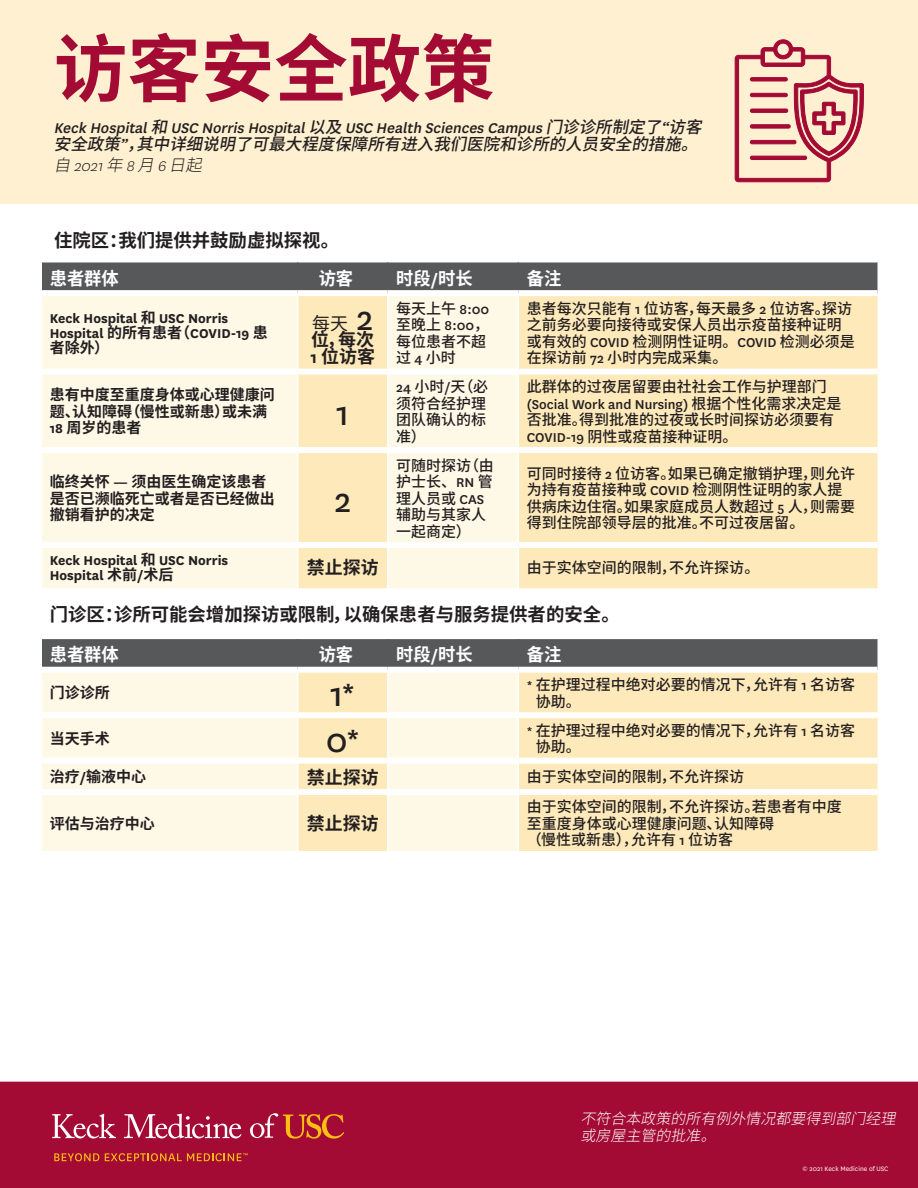
<style>
.page{position:relative;width:918px;height:1188px;background:#fff}
.page>*{position:absolute;margin:0;border:0;box-sizing:border-box;transform-origin:0 0}
.t1{font:700 73.5px "Noto Sans CJ Ksc";color:#a30a34}
.t2{font:37.5px "National";color:#231f20}
.t3{font:700 18.45px "Noto Sans CJ Ksc";color:#231f20}
.t4{font:700 18px "Noto Sans CJ Ksc";color:#fff;scale:.96 1}
.t5{font:700 18px/16.5px "Noto Sans CJ Ksc";color:#231f20;text-align:justify}
.t6{font:italic 500 16.5px/16.5px "National";color:#231f20}
.t7{font:italic 300 16.5px "National";color:#231f20}
.t8{font:500 15px/16.5px "Noto Sans CJ Ksc";color:#231f20}
.t9{font:700 15px/16.5px "Noto Sans CJ Ksc";color:#231f20}
.t10{font:700 15px/15px "National";color:#231f20}
.t11{font:italic 300 15px/17.1px "Noto Sans CJ Ksc";color:#fff}
.t12{font:7.5px "National";color:#fff}
.s1{font-family:"Noto Sans CJ Ksc"}
.s2{font-family:"National"}
.s3{font-weight:400}
.s4{font-family:"National";font-weight:400;font-size:37.5px}
</style>
<div class="page">
<div style="left:0;top:1082px;width:918px;height:106px;background:#a30a34"></div>
<div style="left:0;top:0;width:918px;height:203px;background:#fef0d0"></div>
<svg style="left:735px;top:40px;width:128px;height:142px"></svg>
<div style="left:41px;top:262px;width:837px;height:28px;background:#57585a"></div>
<div style="left:42px;top:296px;width:255px;height:555px;background:#fef9e7"></div>
<svg style="left:298px;top:296px;width:580px;height:555px;background:#f4e3be"></svg>
<div style="left:41px;top:589px;width:837px;height:49px;background:#fff"></div>
<hr style="left:40px;top:263px;width:2px;height:30px;background:#fff">
<hr style="left:387px;top:296px;width:1px;height:73px;background:#fff">
<hr style="left:518px;top:296px;width:1px;height:73px;background:#fff">
<hr style="left:387px;top:375px;width:1px;height:72px;background:#fff">
<hr style="left:518px;top:375px;width:1px;height:72px;background:#fff">
<hr style="left:387px;top:453px;width:1px;height:89px;background:#fff">
<hr style="left:518px;top:453px;width:1px;height:89px;background:#fff">
<hr style="left:387px;top:548px;width:1px;height:40px;background:#fff">
<hr style="left:518px;top:548px;width:1px;height:40px;background:#fff">
<hr style="left:40px;top:638px;width:258px;height:1px;background:#fff">
<hr style="left:298px;top:638px;width:90px;height:1px;background:#fff">
<hr style="left:388px;top:638px;width:130px;height:1px;background:#fff">
<hr style="left:518px;top:638px;width:361px;height:1px;background:#fff">
<hr style="left:387px;top:673px;width:1px;height:39px;background:#fff">
<hr style="left:518px;top:673px;width:1px;height:39px;background:#fff">
<hr style="left:387px;top:718px;width:1px;height:40px;background:#fff">
<hr style="left:518px;top:718px;width:1px;height:40px;background:#fff">
<svg style="left:387px;top:764px;width:1px;height:25px"></svg>
<svg style="left:518px;top:764px;width:1px;height:25px"></svg>
<hr style="left:387px;top:795px;width:1px;height:56px;background:#fff">
<hr style="left:518px;top:795px;width:1px;height:56px;background:#fff">
<svg style="left:297px;top:263px;width:1px;height:27px"></svg>
<svg style="left:387px;top:263px;width:1px;height:27px"></svg>
<svg style="left:518px;top:263px;width:1px;height:27px"></svg>
<svg style="left:297px;top:639px;width:1px;height:28px"></svg>
<svg style="left:387px;top:639px;width:1px;height:28px"></svg>
<svg style="left:518px;top:639px;width:1px;height:28px"></svg>
<div style="left:42px;top:369px;width:256px;height:6px;background:#fff"></div>
<div style="left:298px;top:369px;width:90px;height:6px;background:#fff"></div>
<div style="left:388px;top:369px;width:130px;height:6px;background:#fff"></div>
<div style="left:518px;top:369px;width:360px;height:6px;background:#fff"></div>
<div style="left:42px;top:447px;width:256px;height:6px;background:#fff"></div>
<div style="left:298px;top:447px;width:90px;height:6px;background:#fff"></div>
<div style="left:388px;top:447px;width:130px;height:6px;background:#fff"></div>
<div style="left:518px;top:447px;width:360px;height:6px;background:#fff"></div>
<div style="left:42px;top:542px;width:256px;height:6px;background:#fff"></div>
<div style="left:298px;top:542px;width:90px;height:6px;background:#fff"></div>
<div style="left:388px;top:542px;width:130px;height:6px;background:#fff"></div>
<div style="left:518px;top:542px;width:360px;height:6px;background:#fff"></div>
<div style="left:42px;top:667px;width:256px;height:6px;background:#fff"></div>
<div style="left:298px;top:667px;width:90px;height:6px;background:#fff"></div>
<div style="left:388px;top:667px;width:130px;height:6px;background:#fff"></div>
<div style="left:518px;top:667px;width:360px;height:6px;background:#fff"></div>
<div style="left:42px;top:712px;width:256px;height:6px;background:#fff"></div>
<div style="left:298px;top:712px;width:90px;height:6px;background:#fff"></div>
<div style="left:388px;top:712px;width:130px;height:6px;background:#fff"></div>
<div style="left:518px;top:712px;width:360px;height:6px;background:#fff"></div>
<div style="left:42px;top:758px;width:256px;height:6px;background:#fff"></div>
<div style="left:298px;top:758px;width:90px;height:6px;background:#fff"></div>
<div style="left:388px;top:758px;width:130px;height:6px;background:#fff"></div>
<div style="left:518px;top:758px;width:360px;height:6px;background:#fff"></div>
<div style="left:42px;top:789px;width:256px;height:6px;background:#fff"></div>
<div style="left:298px;top:789px;width:90px;height:6px;background:#fff"></div>
<div style="left:388px;top:789px;width:130px;height:6px;background:#fff"></div>
<div style="left:518px;top:789px;width:360px;height:6px;background:#fff"></div>
<hr style="left:40px;top:588px;width:258px;height:2px;background:#fff">
<hr style="left:298px;top:588px;width:90px;height:2px;background:#fff">
<hr style="left:388px;top:588px;width:130px;height:2px;background:#fff">
<hr style="left:518px;top:588px;width:361px;height:2px;background:#fff">
<svg style="left:52px;top:1114px;width:64px;height:24px"></svg>
<svg style="left:124px;top:1114px;width:117px;height:25px"></svg>
<svg style="left:250px;top:1113px;width:94px;height:26px"></svg>
<svg style="left:54px;top:1153px;width:45px;height:8px"></svg>
<svg style="left:105px;top:1153px;width:143px;height:8px"></svg>
<p class="t1" style="left:54px;top:27px;width:443px">访客安全政策</p>
<p class="t6" style="left:54px;top:119px;width:658px">Keck Hospital<span class="s1">和</span> USC Norris Hospital<span class="s1">以及</span> USC Health Sciences Campus <span class="s1">门诊诊所制定了</span>“<span class="s1">访客安全政策</span>” <span class="s1">，其中详细说明了可最大程度保障所有进入我们医院和诊所的人员安全的措施。</span></p>
<p class="t7" style="left:54px;top:156px;width:158px"><span class="s1">自</span> 2021<span class="s1">年</span> 8 <span class="s1">月</span> 6 <span class="s1">日起</span></p>
<p class="t3" style="left:54px;top:230px;width:287px">住院区：我们提供并鼓励虚拟探视。</p>
<p class="t4" style="left:50px;top:268px;width:73px">患者群体</p>
<p class="t4" style="left:319px;top:268px;width:37px">访客</p>
<p class="t4" style="left:396px;top:268px;width:81px">时段<span class="s2">/</span>时长</p>
<p class="t4" style="left:527px;top:268px;width:38px">备注</p>
<p class="t10" style="left:50px;top:310px;width:219px">Keck Hospital <span class="s1">和</span> USC Norris<br>Hospital <span class="s1">的所有患者（</span>COVID-19 <span class="s1">患者除外）</span></p>
<p class="t5" style="left:310px;top:315px;width:66px"><span class="s3">每天</span> <span class="s4">2</span>位，每次<span class="s2">1</span> 位访客</p>
<p class="t8" style="left:396px;top:300px;width:94px">每天上午 <span class="s2">8:00</span>至晚上 <span class="s2">8:00</span>，每位患者不超过 <span class="s2">4</span> 小时</p>
<p class="t8" style="left:527px;top:300px;width:330px">患者每次只能有 <span class="s2">1</span> 位访客，每天最多 <span class="s2">2</span> 位访客。探访之前务必要向接待或安保人员出示疫苗接种证明或有效的 <span class="s2">COVID</span> 检测阴性证明。<span class="s2">COVID</span> 检测必须是在探访前 <span class="s2">72</span> 小时内完成采集。</p>
<p class="t9" style="left:50px;top:387px;width:226px">患有中度至重度身体或心理健康问题、认知障碍（慢性或新患）或未满<br><span class="s2">18</span> 周岁的患者</p>
<p class="t8" style="left:396px;top:379px;width:93px;text-align:justify"><span class="s2">24</span> 小时<span class="s2">/</span>天（必须符合经护理团队确认的标准）</p>
<p class="t8" style="left:527px;top:379px;width:316px">此群体的过夜居留要由社社会工作与护理部门<span class="s2">(Social Work and Nursing)</span> 根据个性化需求决定是否批准。得到批准的过夜或长时间探访必须要有<br><span class="s2">COVID-19</span> 阴性或疫苗接种证明。</p>
<p class="t2" style="left:336px;top:388px;width:15px">1</p>
<p class="t9" style="left:50px;top:474px;width:226px">临终关怀 <span class="s2">—</span> 须由医生确定该患者是否已濒临死亡或者是否已经做出撤销看护的决定</p>
<p class="t2" style="left:334px;top:475px;width:18px">2</p>
<p class="t8" style="left:396px;top:457px;width:99px">可随时探访（由护士长、<span class="s2">RN</span> 管理人员或 <span class="s2">CAS</span>辅助与其家人一起商定）</p>
<p class="t8" style="left:527px;top:465px;width:330px">可同时接待 <span class="s2">2</span> 位访客。如果已确定撤销护理，则允许为持有疫苗接种或 <span class="s2">COVID</span> 检测阴性证明的家人提供病床边住宿。如果家庭成员人数超过 <span class="s2">5</span> 人，则需要得到住院部领导层的批准。不可过夜居留。</p>
<p class="t10" style="left:50px;top:552px;width:180px">Keck Hospital <span class="s1">和</span> USC Norris<br>Hospital <span class="s1">术前</span>/<span class="s1">术后</span></p>
<p class="t5" style="left:307px;top:560px;width:73px">禁止探访</p>
<p class="t8" style="left:527px;top:560px;width:234px">由于实体空间的限制，不允许探访。</p>
<p class="t3" style="left:50px;top:604px;width:571px">门诊区：诊所可能会增加探访或限制，以确保患者与服务提供者的安全。</p>
<p class="t4" style="left:50px;top:644px;width:73px">患者群体</p>
<p class="t4" style="left:319px;top:644px;width:37px">访客</p>
<p class="t4" style="left:396px;top:644px;width:81px">时段<span class="s2">/</span>时长</p>
<p class="t4" style="left:527px;top:644px;width:38px">备注</p>
<p class="t9" style="left:50px;top:685px;width:61px">门诊诊所</p>
<p class="t2" style="left:330px;top:670px;width:27px">1*</p>
<p class="t8" style="left:536px;top:677px;width:321px;text-indent:-9px"><span class="s2">*</span> 在护理过程中绝对必要的情况下，允许有 <span class="s2">1</span> 名访客协助。</p>
<p class="t9" style="left:50px;top:730px;width:61px">当天手术</p>
<p class="t2" style="left:326px;top:716px;width:36px">0*</p>
<p class="t8" style="left:536px;top:722px;width:321px;text-indent:-9px"><span class="s2">*</span> 在护理过程中绝对必要的情况下，允许有 <span class="s2">1</span> 名访客协助。</p>
<p class="t9" style="left:50px;top:769px;width:98px">治疗<span class="s2">/</span>输液中心</p>
<p class="t5" style="left:307px;top:769px;width:73px">禁止探访</p>
<p class="t8" style="left:527px;top:769px;width:219px">由于实体空间的限制，不允许探访</p>
<p class="t9" style="left:50px;top:816px;width:107px">评估与治疗中心</p>
<p class="t5" style="left:307px;top:816px;width:73px">禁止探访</p>
<p class="t8" style="left:527px;top:799px;width:316px">由于实体空间的限制，不允许探访。若患者有中度至重度身体或心理健康问题、认知障碍<br>（慢性或新患），允许有 <span class="s2">1</span> 位访客</p>
<p class="t11" style="left:580px;top:1111px;width:324px">不符合本政策的所有例外情况都要得到部门经理或房屋主管的批准。</p>
<p class="t12" style="left:802px;top:1164px;width:87px">© 2021 Keck Medicine of USC</p>
</div>
